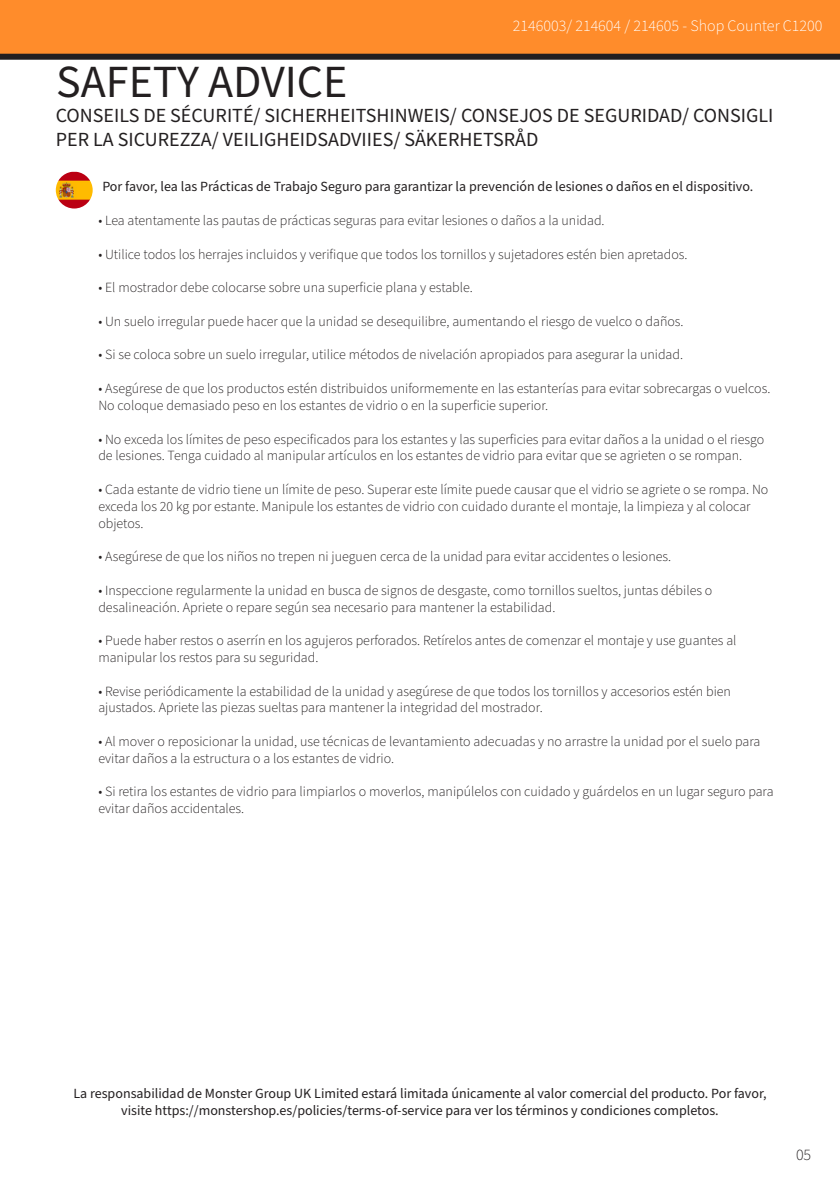
<style>
.page{position:relative;width:840px;height:1191px;background:#fff}
.page>*{position:absolute;margin:0;border:0;box-sizing:border-box;transform-origin:0 0}
.t1{font:46px "Source Sans Pro";color:#231f20}
.t2{font:20px/24px "Source Sans Pro";color:#231f20}
.t3{font:300 16px "Source Sans Pro";color:#fff}
.t4{font:300 16px "Source Sans Pro";color:#231f20}
.t5{font:300 14px/16.8px "Source Sans Pro";color:#231f20}
.t6{font:14px/16.8px "Source Sans Pro";color:#231f20;text-align:center}
</style>
<div class="page">
<div style="left:0;top:0;width:839px;height:57px;background:#ff8c2b"></div>
<div style="left:0;top:54px;width:839px;height:6px;background:#231f20"></div>
<img style="left:56px;top:172px;width:37px;height:36px">
<p class="t3" style="left:512px;top:15px;width:311px">2146003/ 214604 / 214605 - Shop Counter C1200</p>
<p class="t1" style="left:56px;top:51px;width:292px">SAFETY ADVICE</p>
<p class="t2" style="left:56px;top:104px;width:718px">CONSEILS DE SÉCURITÉ/ SICHERHEITSHINWEIS/ CONSEJOS DE SEGURIDAD/ CONSIGLI<br>PER LA SICUREZZA/ VEILIGHEIDSADVIIES/ SÄKERHETSRÅD</p>
<p class="t6" style="left:102px;top:179px;width:652px">Por favor, lea las Prácticas de Trabajo Seguro para garantizar la prevención de lesiones o daños en el dispositivo.</p>
<p class="t5" style="left:98px;top:212px;width:507px">• Lea atentamente las pautas de prácticas seguras para evitar lesiones o daños a la unidad.</p>
<p class="t5" style="left:98px;top:246px;width:590px">• Utilice todos los herrajes incluidos y verifique que todos los tornillos y sujetadores estén bien apretados.</p>
<p class="t5" style="left:98px;top:280px;width:376px">• El mostrador debe colocarse sobre una superficie plana y estable.</p>
<p class="t5" style="left:98px;top:313px;width:586px">• Un suelo irregular puede hacer que la unidad se desequilibre, aumentando el riesgo de vuelco o daños.</p>
<p class="t5" style="left:98px;top:347px;width:586px">• Si se coloca sobre un suelo irregular, utilice métodos de nivelación apropiados para asegurar la unidad.</p>
<p class="t5" style="left:98px;top:380px;width:673px">• Asegúrese de que los productos estén distribuidos uniformemente en las estanterías para evitar sobrecargas o vuelcos.<br>No coloque demasiado peso en los estantes de vidrio o en la superficie superior.</p>
<p class="t5" style="left:98px;top:431px;width:667px">• No exceda los límites de peso especificados para los estantes y las superficies para evitar daños a la unidad o el riesgo de lesiones. Tenga cuidado al manipular artículos en los estantes de vidrio para evitar que se agrieten o se rompan.</p>
<p class="t5" style="left:98px;top:481px;width:671px">• Cada estante de vidrio tiene un límite de peso. Superar este límite puede causar que el vidrio se agriete o se rompa. No exceda los 20 kg por estante. Manipule los estantes de vidrio con cuidado durante el montaje, la limpieza y al colocar objetos.</p>
<p class="t5" style="left:98px;top:548px;width:574px">• Asegúrese de que los niños no trepen ni jueguen cerca de la unidad para evitar accidentes o lesiones.</p>
<p class="t5" style="left:98px;top:582px;width:615px">• Inspeccione regularmente la unidad en busca de signos de desgaste, como tornillos sueltos, juntas débiles o desalineación. Apriete o repare según sea necesario para mantener la estabilidad.</p>
<p class="t5" style="left:98px;top:632px;width:639px">• Puede haber restos o aserrín en los agujeros perforados. Retírelos antes de comenzar el montaje y use guantes al manipular los restos para su seguridad.</p>
<p class="t5" style="left:98px;top:683px;width:633px">• Revise periódicamente la estabilidad de la unidad y asegúrese de que todos los tornillos y accesorios estén bien ajustados. Apriete las piezas sueltas para mantener la integridad del mostrador.</p>
<p class="t5" style="left:98px;top:733px;width:663px">• Al mover o reposicionar la unidad, use técnicas de levantamiento adecuadas y no arrastre la unidad por el suelo para evitar daños a la estructura o a los estantes de vidrio.</p>
<p class="t5" style="left:98px;top:784px;width:676px">• Si retira los estantes de vidrio para limpiarlos o moverlos, manipúlelos con cuidado y guárdelos en un lugar seguro para evitar daños accidentales.</p>
<p class="t6" style="left:73px;top:1085px;width:694px">La responsabilidad de Monster Group UK Limited estará limitada únicamente al valor comercial del producto. Por favor, visite https://monstershop.es/policies/terms-of-service para ver los términos y condiciones completos.</p>
<p class="t4" style="left:795px;top:1144px;width:17px">05</p>
</div>
